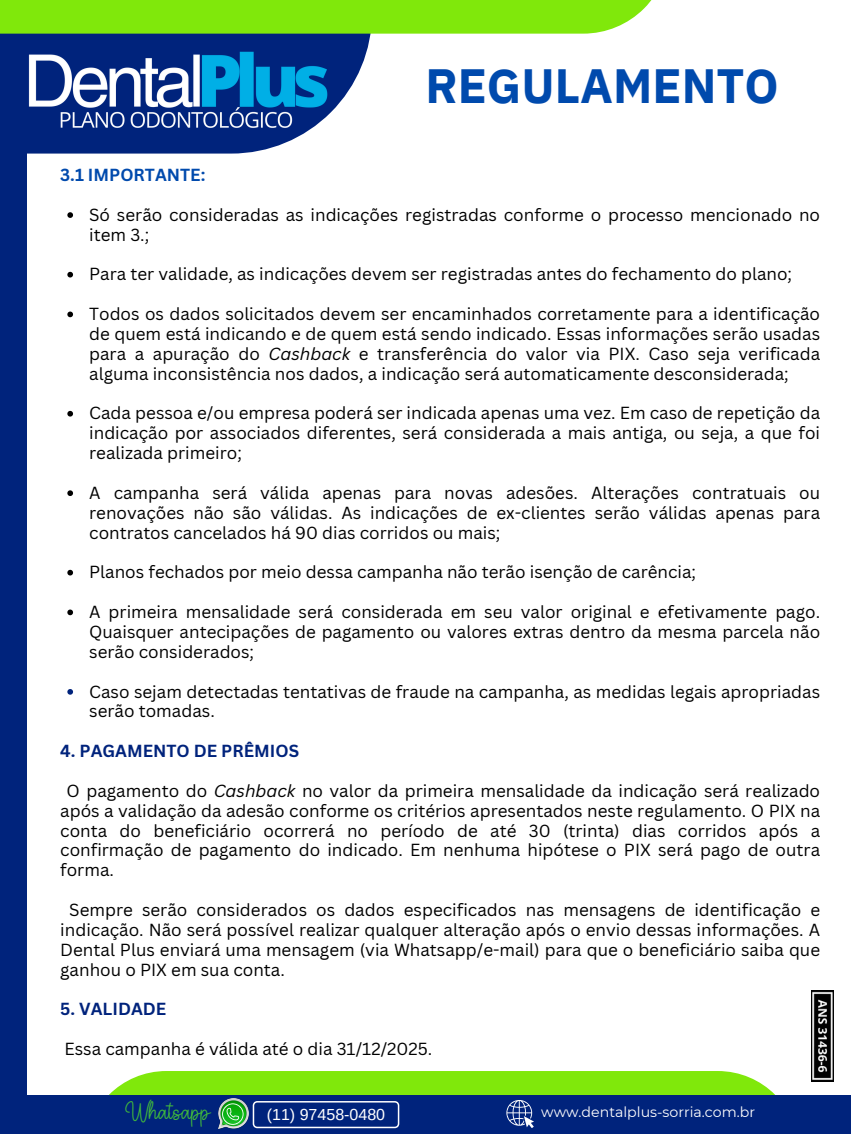
<style>
.page{position:relative;width:851px;height:1134px;background:#fff}
.page>*{position:absolute;margin:0;border:0;box-sizing:border-box;transform-origin:0 0}
.t1{font:700 48px "IBM Plex Sans";color:#004aad}
.t2{font:32px "Hello Bunny";letter-spacing:-.02em;color:#40b93c}
.t3{font:17px/19.8px "Canva Sans";color:#000;text-align:justify}
.t4{font:700 17px "Canva Sans";color:#00237c}
.t5{font:700 17px "Canva Sans";color:#004aad}
.t6{font:16px "Arimo";color:#fff}
.t7{font:14.2px "Montserrat";color:#fff}
.s1{font-style:italic}
</style>
<div class="page">
<div style="left:0;top:0;width:27px;height:1134px;background:#00237c"></div>
<svg style="left:27px;top:34px;width:344px;height:120px;fill:#00237c"></svg>
<div style="left:85px;top:1071px;width:714px;height:63px;background:#80e80b"></div>
<div style="left:0;top:1095px;width:850px;height:39px;background:#00237c"></div>
<img style="left:27px;top:46px;width:309px;height:96px">
<div style="left:0;top:0;width:669px;height:34px;background:#80e80b"></div>
<svg style="left:67px;top:212px;width:6px;height:6px"></svg>
<svg style="left:67px;top:272px;width:6px;height:6px"></svg>
<svg style="left:67px;top:312px;width:6px;height:5px"></svg>
<svg style="left:67px;top:411px;width:6px;height:6px"></svg>
<svg style="left:67px;top:490px;width:6px;height:6px"></svg>
<svg style="left:67px;top:570px;width:6px;height:6px"></svg>
<svg style="left:67px;top:610px;width:6px;height:5px"></svg>
<svg style="left:67px;top:689px;width:6px;height:6px"></svg>
<svg style="left:506px;top:1100px;width:28px;height:28px"></svg>
<img style="left:811px;top:990px;width:22px;height:92px">
<svg style="left:253px;top:1101px;width:146px;height:27px"></svg>
<img style="left:218px;top:1099px;width:30px;height:30px">
<svg style="left:222px;top:1103px;width:21px;height:21px"></svg>
<h4 class="t1" style="left:425px;top:54px;width:355px">REGULAMENTO</h4>
<p class="t5" style="left:60px;top:163px;width:147px">3.1 IMPORTANTE:</p>
<h1 class="t3" style="left:89px;top:204px;width:732px">Só serão consideradas as indicações registradas conforme o processo mencionado no item 3.;</h1>
<h3 class="t3" style="left:89px;top:264px;width:704px">Para ter validade, as indicações devem ser registradas antes do fechamento do plano;</h3>
<p class="t3" style="left:89px;top:304px;width:732px">Todos os dados solicitados devem ser encaminhados corretamente para a identificação de quem está indicando e de quem está sendo indicado. Essas informações serão usadas para a apuração do <span class="s1">Cashback</span> e transferência do valor via PIX. Caso seja verificada alguma inconsistência nos dados, a indicação será automaticamente desconsiderada;</p>
<p class="t3" style="left:89px;top:403px;width:732px">Cada pessoa e/ou empresa poderá ser indicada apenas uma vez. Em caso de repetição da indicação por associados diferentes, será considerada a mais antiga, ou seja, a que foi realizada primeiro;</p>
<p class="t3" style="left:89px;top:482px;width:732px">A campanha será válida apenas para novas adesões. Alterações contratuais ou renovações não são válidas. As indicações de ex-clientes serão válidas apenas para contratos cancelados há 90 dias corridos ou mais;</p>
<p class="t3" style="left:89px;top:562px;width:608px">Planos fechados por meio dessa campanha não terão isenção de carência;</p>
<p class="t3" style="left:89px;top:602px;width:732px">A primeira mensalidade será considerada em seu valor original e efetivamente pago.<br>Quaisquer antecipações de pagamento ou valores extras dentro da mesma parcela não serão considerados;</p>
<p class="t3" style="left:89px;top:681px;width:732px">Caso sejam detectadas tentativas de fraude na campanha, as medidas legais apropriadas serão tomadas.</p>
<p class="t4" style="left:60px;top:739px;width:240px">4. PAGAMENTO DE PRÊMIOS</p>
<p class="t3" style="left:60px;top:780px;width:761px;text-indent:6px">O pagamento do <span class="s1">Cashback</span> no valor da primeira mensalidade da indicação será realizado após a validação da adesão conforme os critérios apresentados neste regulamento. O PIX na conta do beneficiário ocorrerá no período de até 30 (trinta) dias corridos após a confirmação de pagamento do indicado. Em nenhuma hipótese o PIX será pago de outra forma.</p>
<h3 class="t3" style="left:60px;top:900px;width:761px;text-indent:9px">Sempre serão considerados os dados especificados nas mensagens de identificação e indicação. Não será possível realizar qualquer alteração após o envio dessas informações. A Dental Plus enviará uma mensagem (via Whatsapp/e-mail) para que o beneficiário saiba que ganhou o PIX em sua conta.</h3>
<h4 class="t4" style="left:60px;top:997px;width:107px">5. VALIDADE</h4>
<h4 class="t3" style="left:64px;top:1039px;width:369px">Essa campanha é válida até o dia 31/12/2025.</h4>
<p class="t2" style="left:124px;top:1098px;width:88px">Whatsapp</p>
<h2 class="t6" style="left:267px;top:1106px;width:120px">(11) 97458-0480</h2>
<h3 class="t7" style="left:541px;top:1104px;width:215px">www.dentalplus-sorria.com.br</h3>
</div>
